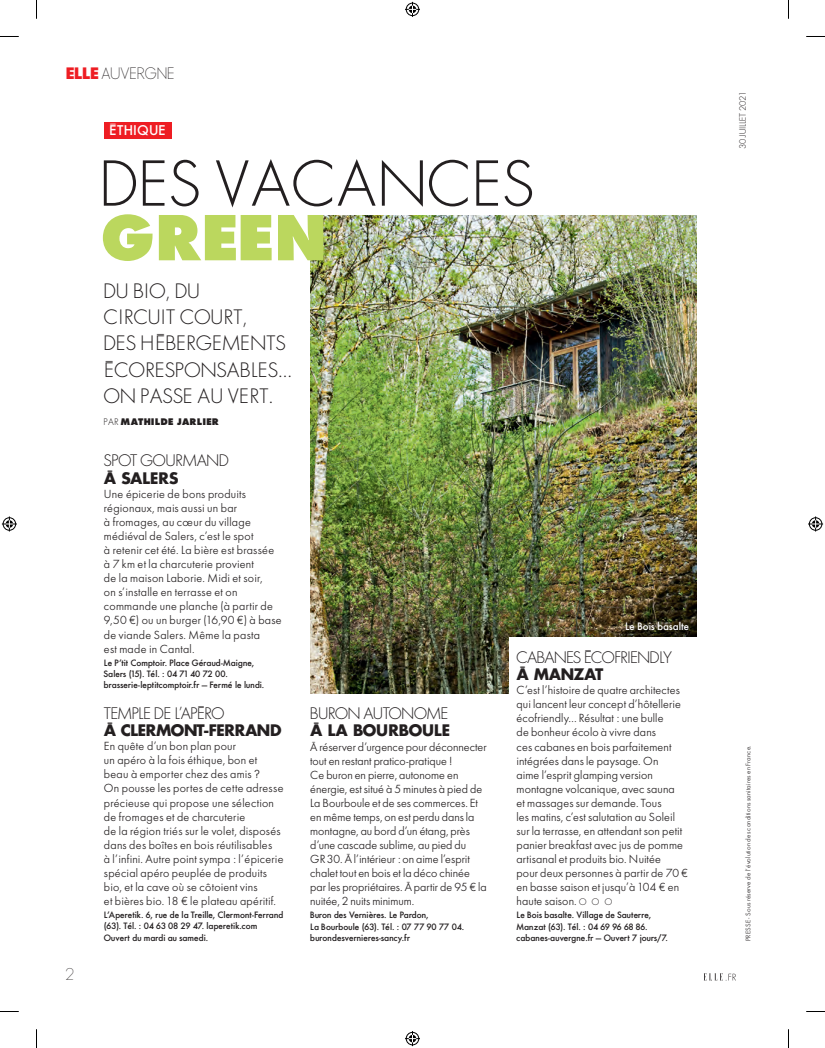
<style>
.page{position:relative;width:825px;height:1048px;background:#fff}
.page>*{position:absolute;margin:0;border:0;box-sizing:border-box;transform-origin:0 0}
.t1{font:300 67.88px "Elle Gabor Std";letter-spacing:.02em;color:#231f20}
.t2{font:900 67.88px "Elle Gabor Std";letter-spacing:-.01em;color:#bbd75e}
.t3{font:300 21.88px/26.2px "Elle Gabor Std";letter-spacing:.02em;color:#231f20}
.t4{font:300 17.5px "Elle Gabor Std";letter-spacing:-.02em;color:#231f20}
.t5{font:700 17.5px "Elle Gabor Std";letter-spacing:-.03em;color:#231f20}
.t6{font:700 17.5px "Elle Gabor Std";letter-spacing:-.01em;color:#231f20}
.t7{font:200 17.5px "Elle Gabor Std";color:#231f20}
.t8{font:300 15px "Elle Nova C Std";letter-spacing:.02em;color:#231f20}
.t9{font:500 14.75px "Elle Gabor Std";letter-spacing:.045em;color:#fff}
.t10{font:12.25px/14.1px "Elle Gabor Std Text";letter-spacing:.01em;color:#231f20}
.t11{font:500 11.25px "Elle Gabor Std";letter-spacing:.01em;color:#fff}
.t12{font:900 10px "Elle Gabor Std";letter-spacing:.02em;color:#231f20}
.t13{font:500 9.62px/11.2px "Elle Gabor Std";letter-spacing:.02em;color:#231f20}
.t14{font:300 9.62px "Elle Gabor Std";color:#231f20}
.t15{font:7px "Elle Gabor Std Text";letter-spacing:.02em;color:#231f20}
.s1{font-family:"Elle Nova";font-weight:900;color:#ee1d23}
.s2{font-weight:300}
.s3{font-family:"Elle Gabor Std";font-weight:300;font-size:10px}
</style>
<div class="page">
<svg style="left:704px;top:973px;width:31px;height:7px"></svg>
<img style="left:310px;top:215px;width:386px;height:478px">
<div style="left:509px;top:637px;width:194px;height:303px;background:#fff"></div>
<div style="left:104px;top:122px;width:67px;height:16px;background:#ee1d23"></div>
<svg style="left:0;top:36px;width:19px;height:1px"></svg>
<svg style="left:806px;top:36px;width:18px;height:1px"></svg>
<svg style="left:0;top:1011px;width:19px;height:1px"></svg>
<svg style="left:806px;top:1011px;width:18px;height:1px"></svg>
<svg style="left:36px;top:0;width:1px;height:19px"></svg>
<svg style="left:36px;top:1029px;width:1px;height:18px"></svg>
<svg style="left:405px;top:2px;width:15px;height:15px"></svg>
<svg style="left:405px;top:1031px;width:15px;height:14px"></svg>
<svg style="left:2px;top:516px;width:15px;height:15px"></svg>
<svg style="left:808px;top:516px;width:14px;height:15px"></svg>
<p class="t8" style="left:66px;top:65px;width:109px"><span class="s1">ELLE</span> AUVERGNE</p>
<p class="t9" style="left:109px;top:121px;width:58px">ÉTHIQUE</p>
<h1 class="t1" style="left:100px;top:147px;width:434px">DES VACANCES</h1>
<h1 class="t2" style="left:100px;top:197px;width:227px">GREEN</h1>
<h2 class="t3" style="left:104px;top:278px;width:190px">DU BIO, DU<br>CIRCUIT COURT,<br>DES HÉBERGEMENTS<br>ÉCORESPONSABLES…<br>ON PASSE AU VERT.</h2>
<p class="t12" style="left:104px;top:416px;width:117px"><span class="s2">PAR</span> MATHILDE JARLIER</p>
<h3 class="t7" style="left:66px;top:964px;width:10px">2</h3>
<h3 class="t4" style="left:104px;top:451px;width:126px">SPOT GOURMAND</h3>
<h3 class="t5" style="left:104px;top:467px;width:76px">À SALERS</h3>
<p class="t10" style="left:104px;top:487px;width:179px">Une épicerie de bons produits régionaux, mais aussi un bar<br>à fromages, au cœur du village médiéval de Salers, c’est le spot<br>à retenir cet été. La bière est brassée à 7 km et la charcuterie provient<br>de la maison Laborie. Midi et soir,<br>on s’installe en terrasse et on commande une planche (à partir de<br>9,50 €) ou un burger (16,90 €) à base de viande Salers. Même la pasta<br>est made in Cantal.</p>
<p class="t13" style="left:104px;top:656px;width:162px">Le P’tit Comptoir. Place Géraud-Maigne,<br>Salers (15). Tél. : 04 71 40 72 00. brasserie-leptitcomptoir.fr — Fermé le lundi.</p>
<h3 class="t4" style="left:104px;top:703px;width:122px">TEMPLE DE L’APÉRO</h3>
<h3 class="t5" style="left:104px;top:719px;width:179px">À CLERMONT-FERRAND</h3>
<p class="t10" style="left:104px;top:739px;width:181px">En quête d’un bon plan pour<br>un apéro à la fois éthique, bon et beau à emporter chez des amis ?<br>On pousse les portes de cette adresse précieuse qui propose une sélection de fromages et de charcuterie<br>de la région triés sur le volet, disposés dans des boîtes en bois réutilisables<br>à l’infini. Autre point sympa : l’épicerie spécial apéro peuplée de produits bio, et la cave où se côtoient vins<br>et bières bio. 18 € le plateau apéritif.</p>
<p class="t13" style="left:104px;top:909px;width:181px">L’Aperetik. 6, rue de la Treille, Clermont-Ferrand (63). Tél. : 04 63 08 29 47. laperetik.com<br>Ouvert du mardi au samedi.</p>
<h3 class="t4" style="left:310px;top:703px;width:140px">BURON AUTONOME</h3>
<h3 class="t6" style="left:310px;top:720px;width:141px">À LA BOURBOULE</h3>
<p class="t10" style="left:310px;top:739px;width:178px">À réserver d’urgence pour déconnecter tout en restant pratico-pratique!<br>Ce buron en pierre, autonome en énergie, est situé à 5 minutes à pied de La Bourboule et de ses commerces. Et en même temps, on est perdu dans la montagne, au bord d’un étang, près d’une cascade sublime, au pied du GR30. À l’intérieur : on aime l’esprit chalet tout en bois et la déco chinée par les propriétaires. À partir de 95 € la nuitée, 2 nuits minimum.</p>
<p class="t13" style="left:310px;top:909px;width:156px">Buron des Vernières. Le Pardon,<br>La Bourboule (63). Tél. : 07 77 90 77 04. burondesvernieres-sancy.fr</p>
<p class="t11" style="left:624px;top:620px;width:66px">Le Bois basalte</p>
<h3 class="t4" style="left:516px;top:647px;width:157px">CABANES ÉCOFRIENDLY</h3>
<h3 class="t5" style="left:516px;top:663px;width:88px">À MANZAT</h3>
<p class="t10" style="left:516px;top:683px;width:173px">C’est l’histoire de quatre architectes qui lancent leur concept d’hôtellerie écofriendly… Résultat : une bulle<br>de bonheur écolo à vivre dans<br>ces cabanes en bois parfaitement intégrées dans le paysage. On<br>aime l’esprit glamping version montagne volcanique, avec sauna<br>et massages sur demande. Tous<br>les matins, c’est salutation au Soleil sur la terrasse, en attendant son petit panier breakfast avec jus de pomme artisanal et produits bio. Nuitée<br>pour deux personnes à partir de 70 € en basse saison et jusqu’à 104 € en haute saison. <span class="s3">O O O</span></p>
<p class="t13" style="left:516px;top:909px;width:153px">Le Bois basalte. Village de Sauterre,<br>Manzat (63). Tél. : 04 69 96 68 86. cabanes-auvergne.fr — Ouvert 7 jours/7.</p>
<p class="t14" style="left:737px;top:149px;width:57px;rotate:-90deg">30 JUILLET 2021</p>
<p class="t15" style="left:744px;top:940px;width:197px;rotate:-90deg">PRESSE - Sous réserve de l’évolution des conditions sanitaires en France.</p>
</div>
